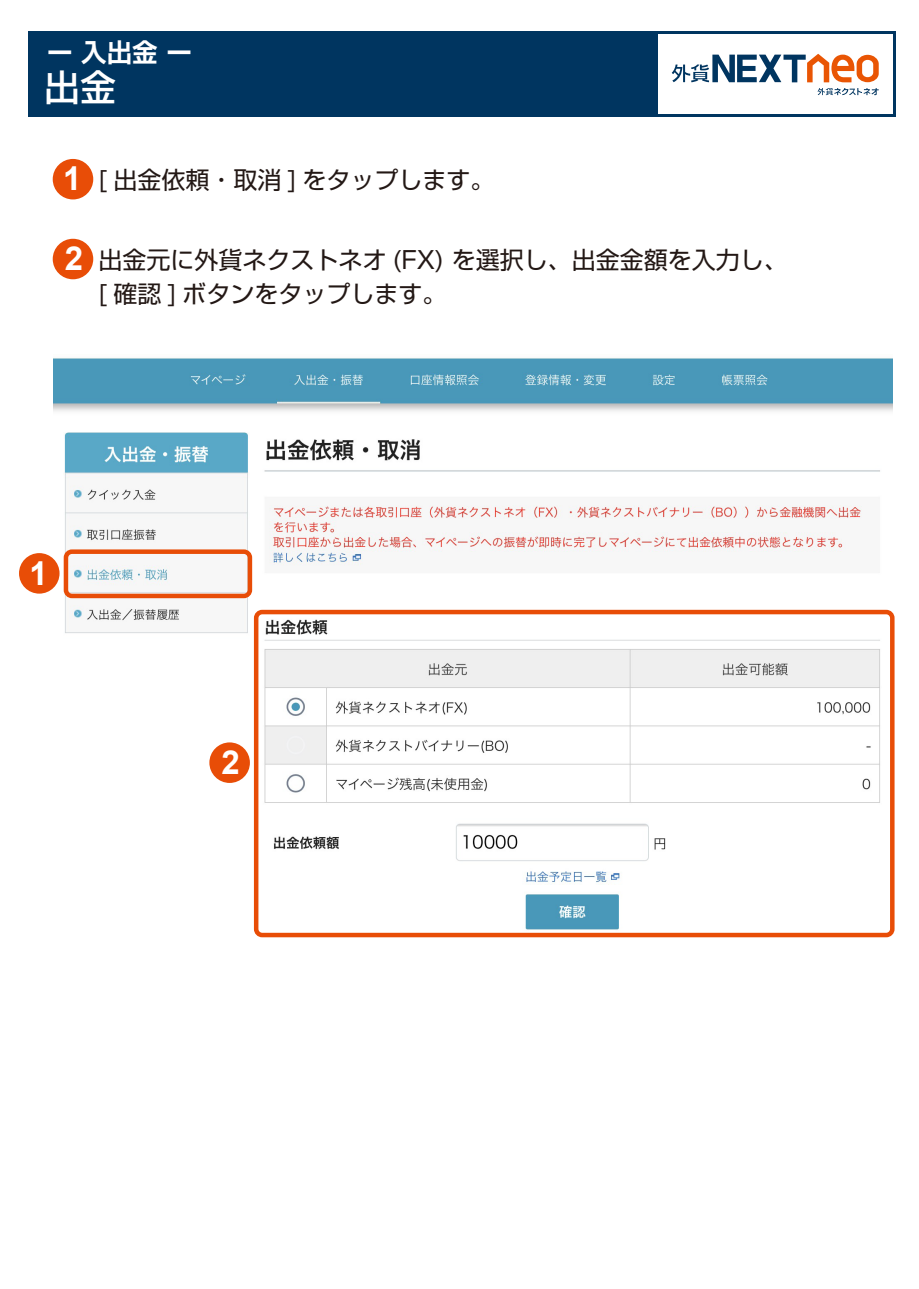
<style>
.page{position:relative;width:919px;height:1289px;background:#fff}
.page>*{position:absolute;margin:0;border:0;box-sizing:border-box;transform-origin:0 0}
.t1{font:500 36px "Shin Go Pro";color:#fff}
.t2{font:700 33px "Arial";color:#fff}
.t3{font:700 25.5px "Shin Go Pro De";color:#fff}
.t4{font:24px/34.5px "Shin Go Pro";color:#231815}
</style>
<div class="page">
<img style="left:53px;top:358px;width:839px;height:574px">
<div style="left:28px;top:31px;width:867px;height:85px;background:#003560"></div>
<div style="left:658px;top:35px;width:234px;height:79px;background:#fff"></div>
<svg style="left:817px;top:88px;width:61px;height:7px"></svg>
<svg style="left:671px;top:54px;width:207px;height:28px"></svg>
<div style="left:64px;top:549px;width:188px;height:49px;border:4px solid #e84d07;border-radius:6px"></div>
<div style="left:254px;top:610px;width:640px;height:327px;border:4px solid #e84d07;border-radius:6px"></div>
<div style="left:53px;top:159px;width:40px;height:40px;background:#e84d07;border-radius:50%"></div>
<div style="left:53px;top:239px;width:40px;height:40px;background:#e84d07;border-radius:50%"></div>
<div style="left:19px;top:553px;width:41px;height:40px;background:#e84d07;border-radius:50%"></div>
<div style="left:209px;top:742px;width:41px;height:41px;background:#e84d07;border-radius:50%"></div>
<p class="t3" style="left:47px;top:32px;width:146px">ー 入出金 ー</p>
<h1 class="t1" style="left:44px;top:58px;width:73px">出金</h1>
<h2 class="t2" style="left:63px;top:156px;width:20px">1</h2>
<p class="t4" style="left:98px;top:160px;width:397px">[ 出金依頼・取消 ] をタップします。</p>
<h2 class="t2" style="left:65px;top:235px;width:20px">2</h2>
<p class="t4" style="left:98px;top:239px;width:691px">出金元に外貨ネクストネオ (FX) を選択し、出金金額を入力し、[ 確認 ] ボタンをタップします。</p>
<h2 class="t2" style="left:30px;top:549px;width:20px">1</h2>
<h2 class="t2" style="left:221px;top:739px;width:20px">2</h2>
</div>
